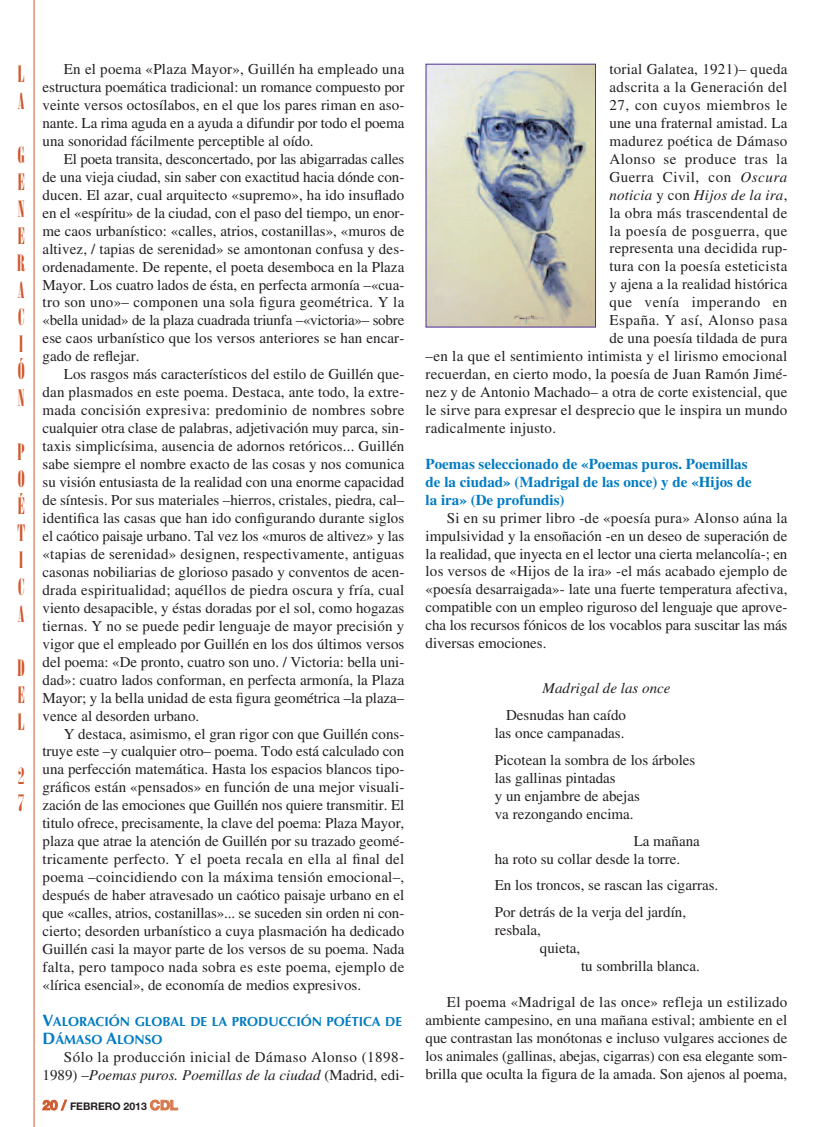
<style>
.page{position:relative;width:830px;height:1127px;background:#fff}
.page>*{position:absolute;margin:0;border:0;box-sizing:border-box;transform-origin:0 0}
.t1{font:22.5px/27px "Onyx";color:#d0572c;text-align:justify}
.t2{font:15px/18px "Times LT Std";letter-spacing:.005em;color:#231f20;text-align:justify}
.t3{font:15px/18px "Times LT Std";letter-spacing:.035em;color:#231f20;text-align:right}
.t4{font:700 15px/18px "Times LT Std";color:#007bc3}
.t5{font:italic 15px "Times LT Std";letter-spacing:.01em;color:#231f20}
.t6{font:15px "Times LT Std";letter-spacing:.03em;color:#231f20}
.t7{font:700 13.2px/18px "Optima";color:#007bc3}
.t8{font:700 10.5px "Helvetica Neue";color:#231f20}
.s1{font-size:16.5px}
.s2{font-style:italic}
.s3{font-size:13.5px;color:#d0572c}
.s4{font-size:13.5px;color:#d87749}
.s5{font-style:normal}
</style>
<div class="page">
<hr style="left:34px;top:0;width:1px;height:1127px;background:#d0572c">
<img style="left:427px;top:66px;width:166px;height:259px">
<h1 class="t1" style="left:18px;top:61px;width:8px">L<br>A</h1>
<h1 class="t1" style="left:17px;top:142px;width:10px">G E N E R A C I Ó N</h1>
<h1 class="t1" style="left:17px;top:439px;width:9px">P O É T I C A</h1>
<h1 class="t1" style="left:18px;top:655px;width:9px">D E L</h1>
<h1 class="t1" style="left:18px;top:763px;width:8px">2<br>7</h1>
<p class="t2" style="left:43px;top:62px;width:363px;text-indent:21px">En el poema «Plaza Mayor», Guillén ha empleado una estructura poemática tradicional: un romance compuesto por veinte versos octosílabos, en el que los pares riman en aso&shy;nante. La rima aguda en a ayuda a difundir por todo el poema una sonoridad fácilmente perceptible al oído.</p>
<p class="t2" style="left:43px;top:151px;width:363px;text-indent:21px">El poeta transita, desconcertado, por las abigarradas calles de una vieja ciudad, sin saber con exactitud hacia dónde con&shy;ducen. El azar, cual arquitecto «supremo», ha ido insuflado en el «espíritu» de la ciudad, con el paso del tiempo, un enor&shy;me caos urbanístico: «calles, atrios, costanillas», «muros de altivez, / tapias de serenidad» se amontonan confusa y des&shy;ordenadamente. De repente, el poeta desemboca en la Plaza Mayor. Los cuatro lados de ésta, en perfecta armonía –«cua&shy;tro son uno»– componen una sola figura geométrica. Y la «bella unidad» de la plaza cuadrada triunfa –«victoria»– sobre ese caos urbanístico que los versos anteriores se han encar&shy;gado de reflejar.</p>
<p class="t2" style="left:43px;top:367px;width:363px;text-indent:21px">Los rasgos más característicos del estilo de Guillén que&shy;dan plasmados en este poema. Destaca, ante todo, la extre&shy;mada concisión expresiva: predominio de nombres sobre cualquier otra clase de palabras, adjetivación muy parca, sin&shy;taxis simplicísima, ausencia de adornos retóricos... Guillén sabe siempre el nombre exacto de las cosas y nos comunica su visión entusiasta de la realidad con una enorme capacidad de síntesis. Por sus materiales –hierros, cristales, piedra, cal– identifica las casas que han ido configurando durante siglos el caótico paisaje urbano. Tal vez los «muros de altivez» y las «tapias de serenidad» designen, respectivamente, antiguas casonas nobiliarias de glorioso pasado y conventos de acen&shy;drada espiritualidad; aquéllos de piedra oscura y fría, cual viento desapacible, y éstas doradas por el sol, como hogazas tiernas. Y no se puede pedir lenguaje de mayor precisión y vigor que el empleado por Guillén en los dos últimos versos del poema: «De pronto, cuatro son uno. / Victoria: bella uni&shy;dad»: cuatro lados conforman, en perfecta armonía, la Plaza Mayor; y la bella unidad de esta figura geométrica –la plaza– vence al desorden urbano.</p>
<p class="t2" style="left:43px;top:726px;width:363px;text-indent:21px">Y destaca, asimismo, el gran rigor con que Guillén cons&shy;truye este –y cualquier otro– poema. Todo está calculado con una perfección matemática. Hasta los espacios blancos tipo&shy;gráficos están «pensados» en función de una mejor visuali&shy;zación de las emociones que Guillén nos quiere transmitir. El titulo ofrece, precisamente, la clave del poema: Plaza Mayor, plaza que atrae la atención de Guillén por su trazado geomé&shy;tricamente perfecto. Y el poeta recala en ella al final del poema –coincidiendo con la máxima tensión emocional–, después de haber atravesado un caótico paisaje urbano en el que «calles, atrios, costanillas»... se suceden sin orden ni con&shy;cierto; desorden urbanístico a cuya plasmación ha dedicado Guillén casi la mayor parte de los versos de su poema. Nada falta, pero tampoco nada sobra es este poema, ejemplo de «lírica esencial», de economía de medios expresivos.</p>
<p class="t7" style="left:43px;top:1013px;width:361px"><span class="s1">V</span>ALORACIÓN GLOBAL DE LA PRODUCCIÓN POÉTICA DE<br><span class="s1">D</span>ÁMASO <span class="s1">A</span>LONSO</p>
<p class="t3" style="left:43px;top:1049px;width:363px">Sólo la producción inicial de Dámaso Alonso (1898-<br>1989) –<span class="s2">Poemas puros. Poemillas de la ciudad</span> (Madrid, edi-</p>
<p class="t8" style="left:43px;top:1103px;width:137px"><span class="s3">20 /</span> FEBRERO 2013 <span class="s4">CDL</span></p>
<p class="t2" style="left:609px;top:62px;width:179px">torial Galatea, 1921)– queda</p>
<p class="t6" style="left:609px;top:82px;width:179px">adscrita a la Generación del</p>
<p class="t3" style="left:609px;top:97px;width:179px">27, con cuyos miembros le</p>
<p class="t2" style="left:609px;top:115px;width:179px">une una fraternal amistad. La</p>
<p class="t2" style="left:609px;top:133px;width:179px">madurez poética de Dámaso</p>
<p class="t3" style="left:609px;top:151px;width:179px">Alonso se produce tras la</p>
<p class="t3" style="left:609px;top:169px;width:179px">Guerra Civil, con <span class="s2">Oscura</span></p>
<p class="t5" style="left:609px;top:189px;width:179px">noticia <span class="s5">y con</span> Hijos de la ira<span class="s5">,</span></p>
<p class="t2" style="left:609px;top:205px;width:179px">la obra más trascendental de</p>
<p class="t3" style="left:609px;top:223px;width:179px">la poesía de posguerra, que</p>
<p class="t2" style="left:609px;top:241px;width:180px">representa una decidida rup-</p>
<p class="t2" style="left:609px;top:259px;width:179px">tura con la poesía esteticista</p>
<p class="t2" style="left:609px;top:277px;width:179px">y ajena a la realidad histórica</p>
<p class="t3" style="left:609px;top:295px;width:179px">que venía imperando en</p>
<p class="t3" style="left:609px;top:313px;width:179px">España. Y así, Alonso pasa</p>
<p class="t2" style="left:609px;top:331px;width:179px">de una poesía tildada de pura</p>
<p class="t2" style="left:425px;top:349px;width:363px">–en la que el sentimiento intimista y el lirismo emocional</p>
<p class="t2" style="left:425px;top:367px;width:363px">recuerdan, en cierto modo, la poesía de Juan Ramón Jimé-</p>
<p class="t2" style="left:425px;top:384px;width:363px">nez y de Antonio Machado– a otra de corte existencial, que</p>
<p class="t2" style="left:425px;top:402px;width:363px">le sirve para expresar el desprecio que le inspira un mundo</p>
<p class="t2" style="left:425px;top:420px;width:132px">radicalmente injusto.</p>
<p class="t4" style="left:425px;top:456px;width:327px">Poemas seleccionado de «Poemas puros. Poemillas de la ciudad» (Madrigal de las once) y de «Hijos de la ira» (De profundis)</p>
<p class="t2" style="left:425px;top:510px;width:363px;text-indent:21px">Si en su primer libro -de «poesía pura» Alonso aúna la impulsividad y la ensoñación -en un deseo de superación de la realidad, que inyecta en el lector una cierta melancolía-; en los versos de «Hijos de la ira» -el más acabado ejemplo de «poesía desarraigada»- late una fuerte temperatura afectiva, compatible con un empleo riguroso del lenguaje que aprove&shy;cha los recursos fónicos de los vocablos para suscitar las más diversas emociones.</p>
<p class="t5" style="left:542px;top:683px;width:129px">Madrigal de las once</p>
<p class="t2" style="left:494px;top:707px;width:133px;text-align:right">Desnudas han caído las once campanadas.</p>
<p class="t2" style="left:494px;top:752px;width:202px;text-align:left">Picotean la sombra de los árboles las gallinas pintadas<br>y un enjambre de abejas<br>va rezongando encima.</p>
<p class="t2" style="left:494px;top:833px;width:206px;text-indent:139px">La mañana ha roto su collar desde la torre.</p>
<p class="t2" style="left:494px;top:873px;width:225px;line-height:26.8px">En los troncos, se rascan las cigarras.<br>Por detrás de la verja del jardín,</p>
<p class="t2" style="left:539px;top:923px;width:42px;text-indent:-45px">resbala, quieta,</p>
<p class="t2" style="left:581px;top:959px;width:120px">tu sombrilla blanca.</p>
<p class="t2" style="left:425px;top:994px;width:363px;text-indent:21px">El poema «Madrigal de las once» refleja un estilizado ambiente campesino, en una mañana estival; ambiente en el que contrastan las monótonas e incluso vulgares acciones de los animales (gallinas, abejas, cigarras) con esa elegante som&shy;brilla que oculta la figura de la amada. Son ajenos al poema,</p>
</div>
